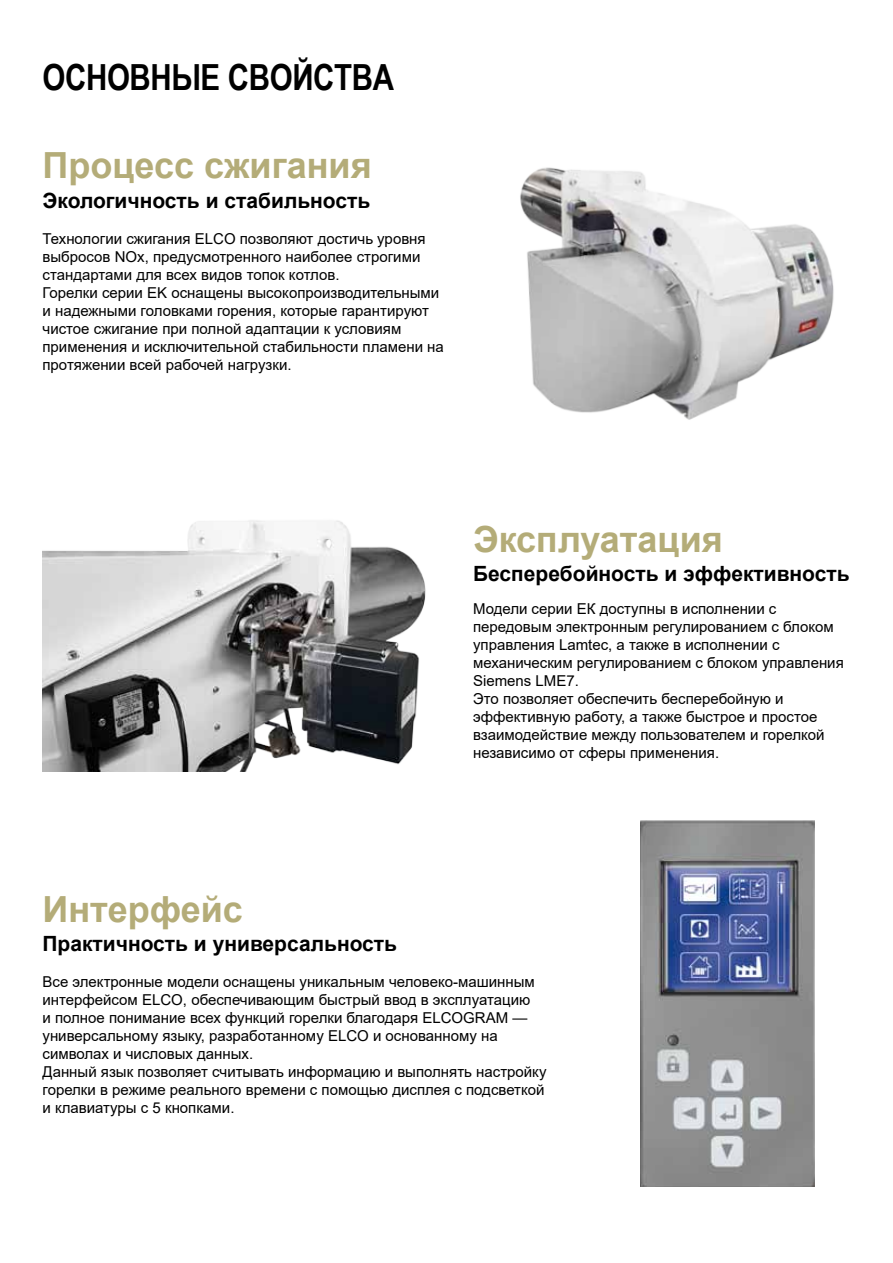
<style>
.page{position:relative;width:893px;height:1263px;background:#fff}
.page>*{position:absolute;margin:0;border:0;box-sizing:border-box;transform-origin:0 0}
.t1{font:700 36px "Arial";color:#b4ac78}
.t2{font:700 36px "Arial Narrow";letter-spacing:-.01em;color:#000}
.t3{font:700 21px "Arial";color:#000}
.t4{font:15px/18px "Arial";color:#000}
</style>
<div class="page">
<img style="left:43px;top:520px;width:383px;height:251px">
<img style="left:640px;top:821px;width:175px;height:366px">
<img style="left:520px;top:167px;width:314px;height:253px">
<h1 class="t2" style="left:43px;top:50px;width:353px">ОСНОВНЫЕ СВОЙСТВА</h1>
<h1 class="t1" style="left:43px;top:140px;width:331px">Процесс сжигания</h1>
<h2 class="t3" style="left:43px;top:185px;width:329px">Экологичность и стабильность</h2>
<p class="t4" style="left:43px;top:229px;width:403px">Технологии сжигания ELCO позволяют достичь уровня выбросов NOx, предусмотренного наиболее строгими стандартами для всех видов топок котлов.<br>Горелки серии EK оснащены высокопроизводительными и надежными головками горения, которые гарантируют чистое сжигание при полной адаптации к условиям применения и исключительной стабильности пламени на протяжении всей рабочей нагрузки.</p>
<h1 class="t1" style="left:473px;top:514px;width:251px">Эксплуатация</h1>
<h2 class="t3" style="left:473px;top:559px;width:378px">Бесперебойность и эффективность</h2>
<p class="t4" style="left:473px;top:599px;width:372px">Модели серии ЕК доступны в исполнении с передовым электронным регулированием с блоком управления Lamtec, а также в исполнении с механическим регулированием с блоком управления Siemens LME7.<br>Это позволяет обеспечить бесперебойную и эффективную работу, а также быстрое и простое взаимодействие между пользователем и горелкой независимо от сферы применения.</p>
<h1 class="t1" style="left:43px;top:884px;width:202px">Интерфейс</h1>
<h2 class="t3" style="left:43px;top:929px;width:356px">Практичность и универсальность</h2>
<p class="t4" style="left:43px;top:973px;width:505px">Все электронные модели оснащены уникальным человеко-машинным интерфейсом ELCO, обеспечивающим быстрый ввод в эксплуатацию<br>и полное понимание всех функций горелки благодаря ELCOGRAM — универсальному языку, разработанному ELCO и основанному на символах и числовых данных.<br>Данный язык позволяет считывать информацию и выполнять настройку горелки в режиме реального времени с помощью дисплея с подсветкой и клавиатуры с 5 кнопками.</p>
</div>
